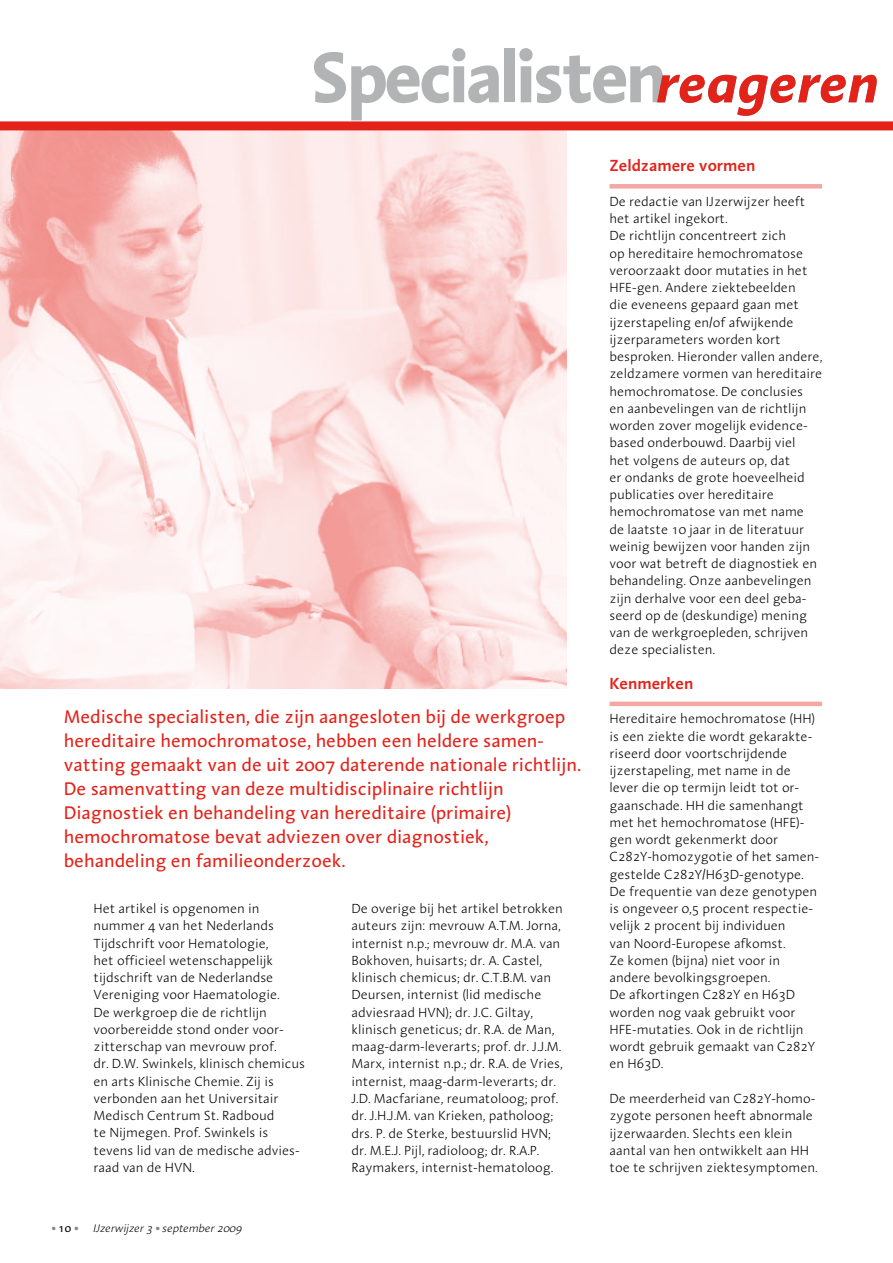
<style>
.page{position:relative;width:893px;height:1263px;background:#fff}
.page>*{position:absolute;margin:0;border:0;box-sizing:border-box;transform-origin:0 0}
.t1{font:700 73.5px "Linotype Aroma";letter-spacing:-.05em;color:#b1b3b4}
.t2{font:18.75px/24px "Linotype Aroma";letter-spacing:-.005em;color:#e32219}
.t3{font:600 16.5px "Linotype Aroma";letter-spacing:-.005em;color:#e32219}
.t4{font:300 13.5px/17.2px "Linotype Aroma";letter-spacing:-.005em;color:#000}
.t5{font:italic 300 11.25px "Linotype Aroma";color:#000}
.s1{font-style:italic;font-size:54.75px;color:#87888a}
.s2{font-weight:700;font-style:normal;font-size:19.5px;color:#87888a}
.s3{font-weight:400;font-style:normal;font-size:11.7px}
</style>
<div class="page">
<img style="left:0;top:130px;width:567px;height:559px">
<div style="left:609px;top:184px;width:213px;height:5px;background:#f4a7a3"></div>
<hr style="left:609px;top:702px;width:213px;height:4px;background:#f4a7a3">
<div style="left:0;top:121px;width:893px;height:9px;background:#e32219"></div>
<h1 class="t1" style="left:309px;top:28px;width:571px">Specialisten <span class="s1">reageren</span></h1>
<p class="t2" style="left:64px;top:705px;width:519px">Medische specialisten, die zijn aangesloten bij de werkgroep hereditaire hemochromatose, hebben een heldere samen&shy;vatting gemaakt van de uit 2007 daterende nationale richtlijn.<br>De samenvatting van deze multidisciplinaire richtlijn Diagnostiek en behandeling van hereditaire (primaire) hemochromatose bevat adviezen over diagnostiek, behandeling en familieonderzoek.</p>
<p class="t4" style="left:94px;top:900px;width:213px">Het artikel is opgenomen in nummer 4 van het Nederlands<br>Tijdschrift voor Hematologie,<br>het officieel wetenschappelijk tijdschrift van de Nederlandse<br>Vereniging voor Haematologie.<br>De werkgroep die de richtlijn voorbereidde stond onder voor&shy;zitterschap van mevrouw prof.<br>dr. D.W. Swinkels, klinisch chemicus en arts Klinische Chemie. Zij is verbonden aan het Universitair<br>Medisch Centrum St. Radboud<br>te Nijmegen. Prof. Swinkels is tevens lid van de medische advies&shy;raad van de HVN.</p>
<p class="t4" style="left:352px;top:900px;width:213px">De overige bij het artikel betrokken auteurs zijn: mevrouw A.T.M. Jorna, internist n.p.; mevrouw dr. M.A. van Bokhoven, huisarts; dr. A. Castel, klinisch chemicus; dr. C.T.B.M. van Deursen, internist (lid medische adviesraad HVN); dr. J.C. Giltay, klinisch geneticus; dr. R.A. de Man, maag-darm-leverarts; prof. dr. J.J.M.<br>Marx, internist n.p.; dr. R.A. de Vries, internist, maag-darm-leverarts; dr.<br>J.D. Macfariane, reumatoloog; prof. dr. J.H.J.M. van Krieken, patholoog; drs. P. de Sterke, bestuurslid HVN; dr. M.E.J. Pijl, radioloog; dr. R.A.P.<br>Raymakers, internist-hematoloog.</p>
<p class="t5" style="left:51px;top:1221px;width:192px"><span class="s2">.</span> <span class="s3">10</span> <span class="s2">.</span> IJzerwijzer 3 <span class="s2">.</span> september 2009</p>
<p class="t3" style="left:609px;top:155px;width:148px">Zeldzamere vormen</p>
<p class="t4" style="left:609px;top:192px;width:214px">De redactie van IJzerwijzer heeft het artikel ingekort.<br>De richtlijn concentreert zich<br>op hereditaire hemochromatose veroorzaakt door mutaties in het<br>HFE-gen. Andere ziektebeelden<br>die eveneens gepaard gaan met ijzerstapeling en/of afwijkende ijzerparameters worden kort besproken. Hieronder vallen andere, zeldzamere vormen van hereditaire hemochromatose. De conclusies<br>en aanbevelingen van de richtlijn worden zover mogelijk evidence&shy;based onderbouwd. Daarbij viel<br>het volgens de auteurs op, dat<br>er ondanks de grote hoeveelheid publicaties over hereditaire hemochromatose van met name<br>de laatste 10 jaar in de literatuur weinig bewijzen voor handen zijn voor wat betreft de diagnostiek en behandeling. Onze aanbevelingen zijn derhalve voor een deel geba&shy;seerd op de (deskundige) mening van de werkgroepleden, schrijven deze specialisten.</p>
<p class="t3" style="left:609px;top:672px;width:85px">Kenmerken</p>
<p class="t4" style="left:609px;top:710px;width:211px">Hereditaire hemochromatose (HH) is een ziekte die wordt gekarakte&shy;riseerd door voortschrijdende ijzerstapeling, met name in de lever die op termijn leidt tot or&shy;gaanschade. HH die samenhangt met het hemochromatose (HFE)- gen wordt gekenmerkt door<br>C282Y-homozygotie of het samen&shy;gestelde C282Y/H63D-genotype.<br>De frequentie van deze genotypen is ongeveer 0,5 procent respectie&shy;velijk 2 procent bij individuen<br>van Noord-Europese afkomst.<br>Ze komen (bijna) niet voor in andere bevolkingsgroepen.<br>De afkortingen C282Y en H63D worden nog vaak gebruikt voor<br>HFE-mutaties. Ook in de richtlijn wordt gebruik gemaakt van C282Y en H63D.</p>
<p class="t4" style="left:609px;top:1089px;width:210px">De meerderheid van C282Y-homo&shy;zygote personen heeft abnormale ijzerwaarden. Slechts een klein aantal van hen ontwikkelt aan HH toe te schrijven ziektesymptomen.</p>
</div>
